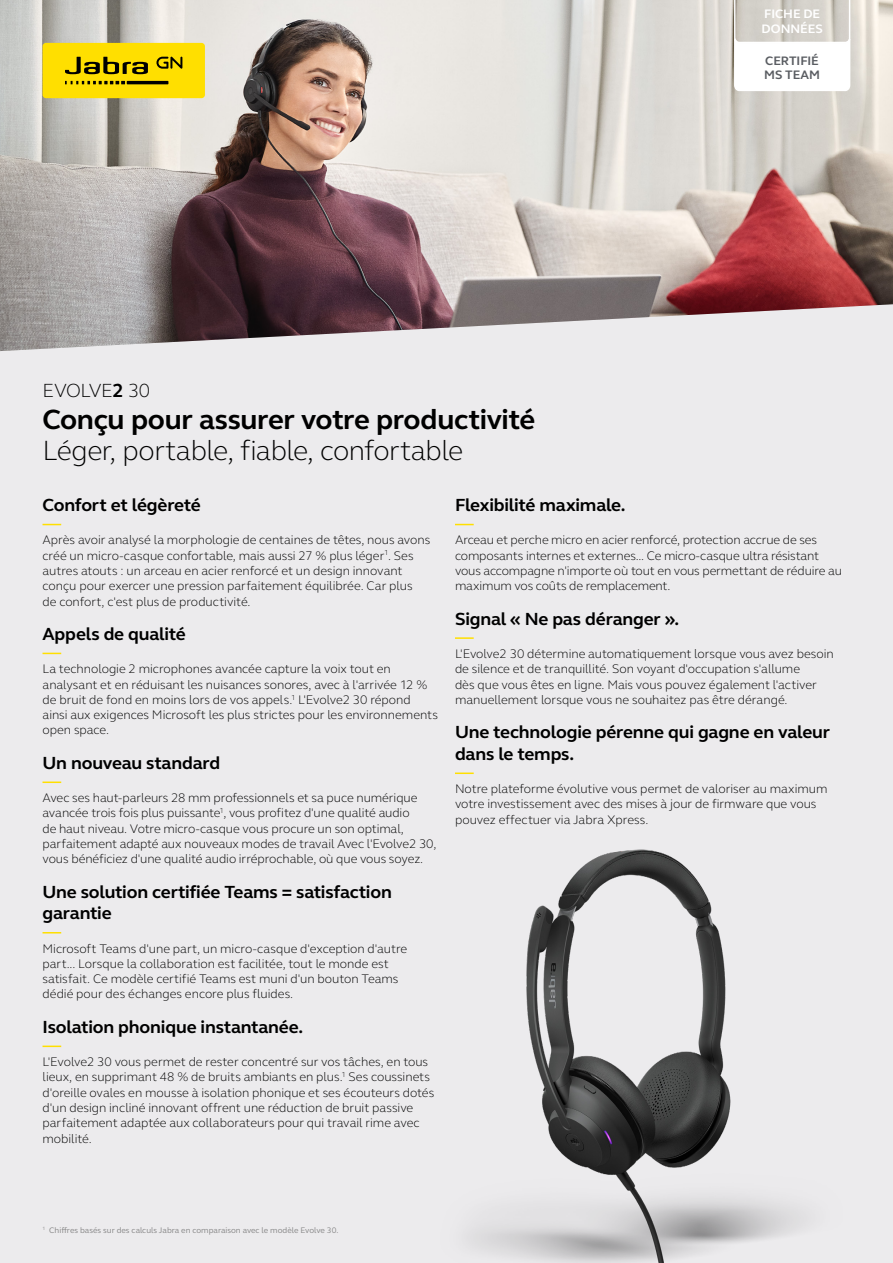
<style>
.page{position:relative;width:893px;height:1263px;background:#ecebed}
.page>*{position:absolute;margin:0;border:0;box-sizing:border-box;transform-origin:0 0}
.t1{font:700 28.5px "GN Elliot";letter-spacing:-.015em;color:#000}
.t2{font:300 28.5px "GN Elliot";letter-spacing:-.02em;color:#000}
.t3{font:300 19.5px "GN Elliot";letter-spacing:-.025em;color:#000}
.t4{font:700 18px/21.6px "GN Elliot";letter-spacing:-.01em;color:#000}
.t5{font:300 12.75px/15.3px "GN Elliot";letter-spacing:-.005em;color:#000}
.t6{font:700 12.6px/15px "GN Elliot";color:#fff}
.t7{font:700 12.6px/14.1px "GN Elliot";letter-spacing:-.005em;color:#5a5d62}
.t8{font:8.25px "GN Elliot";color:#878787}
.s1{font-weight:700}
</style>
<div class="page">
<img style="left:470px;top:849px;width:334px;height:414px">
<img style="left:0;top:0;width:893px;height:351px">
<svg style="left:733px;top:0;width:118px;height:92px"></svg>
<div style="left:43px;top:43px;width:162px;height:55px;background:#ffdf00;border-radius:3px"></div>
<svg style="left:65px;top:57px;width:83px;height:17px"></svg>
<svg style="left:65px;top:81px;width:60px;height:3px"></svg>
<hr style="left:127px;top:81px;width:41px;height:3px;background:#000">
<svg style="left:156px;top:57px;width:26px;height:12px"></svg>
<svg style="left:43px;top:524px;width:18px;height:1px"></svg>
<svg style="left:43px;top:653px;width:18px;height:1px"></svg>
<svg style="left:43px;top:781px;width:18px;height:2px"></svg>
<svg style="left:43px;top:932px;width:18px;height:1px"></svg>
<svg style="left:43px;top:1045px;width:18px;height:2px"></svg>
<svg style="left:455px;top:524px;width:19px;height:1px"></svg>
<svg style="left:455px;top:637px;width:19px;height:2px"></svg>
<svg style="left:455px;top:772px;width:19px;height:2px"></svg>
<p class="t6" style="left:762px;top:6px;width:63px">FICHE DE<br>DONNÉES</p>
<h2 class="t3" style="left:43px;top:377px;width:109px">EVOLVE<span class="s1">2</span> 30</h2>
<h1 class="t1" style="left:43px;top:400px;width:494px">Conçu pour assurer votre productivité</h1>
<h1 class="t2" style="left:43px;top:431px;width:422px">Léger, portable, fiable, confortable</h1>
<p class="t7" style="left:764px;top:54px;width:57px">CERTIFIÉ<br>MS TEAM</p>
<h3 class="t4" style="left:43px;top:494px;width:160px">Confort et légèreté</h3>
<p class="t5" style="left:43px;top:532px;width:389px">Après avoir analysé la morphologie de centaines de têtes, nous avons créé un micro-casque confortable, mais aussi 27 % plus léger<sup>1</sup>. Ses autres atouts : un arceau en acier renforcé et un design innovant conçu pour exercer une pression parfaitement équilibrée. Car plus<br>de confort, c'est plus de productivité.</p>
<h3 class="t4" style="left:43px;top:623px;width:145px">Appels de qualité</h3>
<p class="t5" style="left:43px;top:661px;width:397px">La technologie 2 microphones avancée capture la voix tout en analysant et en réduisant les nuisances sonores, avec à l'arrivée 12 % de bruit de fond en moins lors de vos appels.<sup>1</sup> L'Evolve2 30 répond ainsi aux exigences Microsoft les plus strictes pour les environnements open space.</p>
<h3 class="t4" style="left:43px;top:752px;width:179px">Un nouveau standard</h3>
<p class="t5" style="left:43px;top:790px;width:395px">Avec ses haut-parleurs 28 mm professionnels et sa puce numérique avancée trois fois plus puissante<sup>1</sup>, vous profitez d'une qualité audio<br>de haut niveau. Votre micro-casque vous procure un son optimal, parfaitement adapté aux nouveaux modes de travail Avec l'Evolve2 30, vous bénéficiez d'une qualité audio irréprochable, où que vous soyez.</p>
<h3 class="t4" style="left:43px;top:880px;width:351px">Une solution certifiée Teams = satisfaction garantie</h3>
<p class="t5" style="left:43px;top:940px;width:366px">Microsoft Teams d'une part, un micro-casque d'exception d'autre part... Lorsque la collaboration est facilitée, tout le monde est satisfait. Ce modèle certifié Teams est muni d'un bouton Teams dédié pour des échanges encore plus fluides.</p>
<h3 class="t4" style="left:43px;top:1016px;width:262px">Isolation phonique instantanée.</h3>
<p class="t5" style="left:43px;top:1054px;width:393px">L'Evolve2 30 vous permet de rester concentré sur vos tâches, en tous lieux, en supprimant 48 % de bruits ambiants en plus.<sup>1</sup> Ses coussinets d'oreille ovales en mousse à isolation phonique et ses écouteurs dotés d'un design incliné innovant offrent une réduction de bruit passive parfaitement adaptée aux collaborateurs pour qui travail rime avec mobilité.</p>
<h3 class="t4" style="left:455px;top:494px;width:172px">Flexibilité maximale.</h3>
<p class="t5" style="left:455px;top:532px;width:388px">Arceau et perche micro en acier renforcé, protection accrue de ses composants internes et externes... Ce micro-casque ultra résistant vous accompagne n'importe où tout en vous permettant de réduire au maximum vos coûts de remplacement.</p>
<h3 class="t4" style="left:455px;top:607px;width:226px">Signal « Ne pas déranger ».</h3>
<p class="t5" style="left:455px;top:645px;width:380px">L'Evolve2 30 détermine automatiquement lorsque vous avez besoin de silence et de tranquillité. Son voyant d'occupation s'allume<br>dès que vous êtes en ligne. Mais vous pouvez également l'activer manuellement lorsque vous ne souhaitez pas être dérangé.</p>
<h3 class="t4" style="left:455px;top:721px;width:377px">Une technologie pérenne qui gagne en valeur dans le temps.</h3>
<p class="t5" style="left:455px;top:781px;width:374px">Notre plateforme évolutive vous permet de valoriser au maximum votre investissement avec des mises à jour de firmware que vous pouvez effectuer via Jabra Xpress.</p>
<p class="t8" style="left:43px;top:1224px;width:297px"><sup>1</sup> Chiffres basés sur des calculs Jabra en comparaison avec le modèle Evolve 30.</p>
</div>
